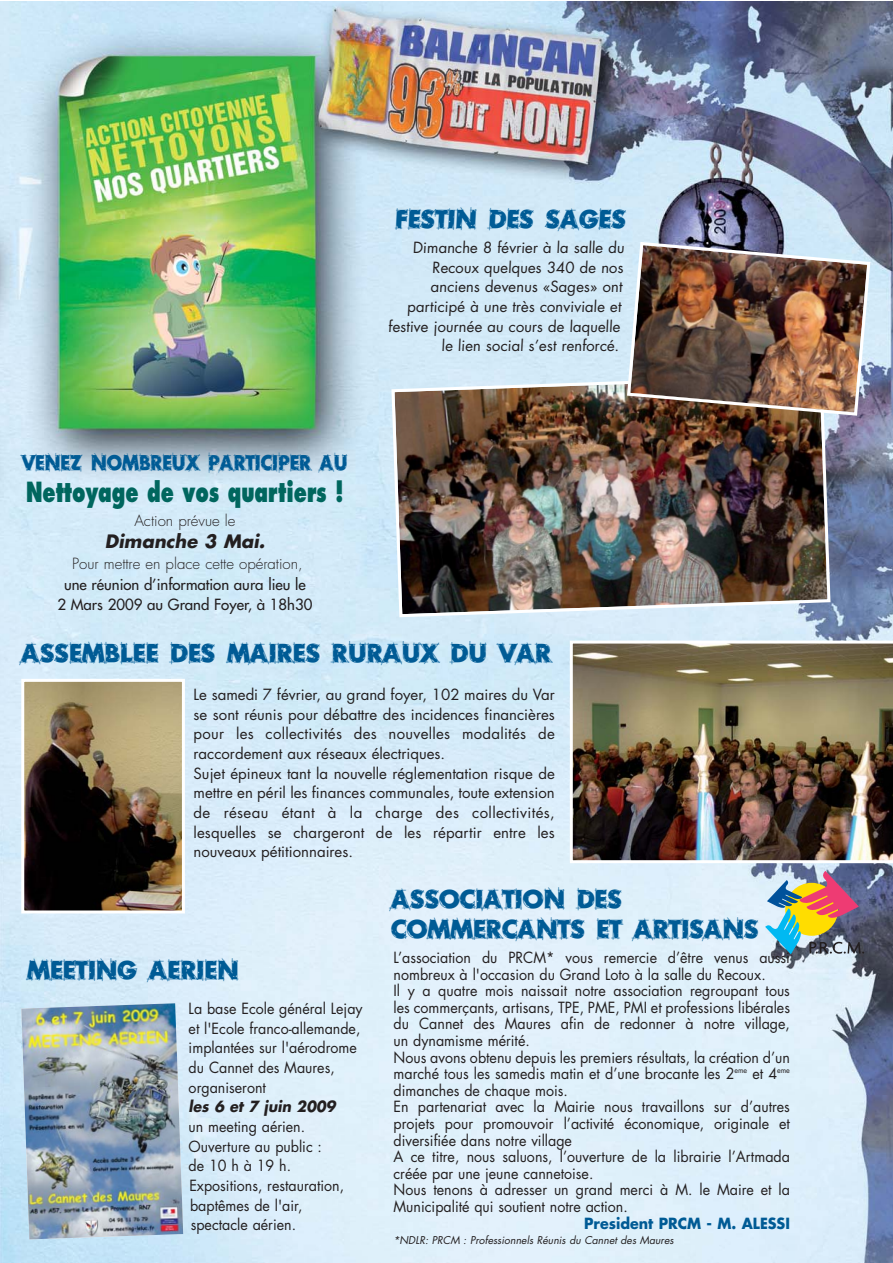
<style>
.page{position:relative;width:893px;height:1263px;background:#fff}
.page>*{position:absolute;margin:0;border:0;box-sizing:border-box;transform-origin:0 0}
.t1{font:800 27px "Futura LT";color:#00665e;scale:.7 1}
.t2{font:25.65px/30px "Rough Draft";color:#005b95}
.t3{font:25.5px "Rough Draft";color:#005b95}
.t4{font:21px "Rough Draft";color:#005b95;scale:.9 1}
.t5{font:italic 700 18px "Futura LT";color:#231f20}
.t6{font:15px/16.6px "Futura LT";color:#231f20;scale:.95 1}
.t7{font:15px/19.6px "Futura LT";color:#231f20}
.t8{font:15px/20.4px "Futura LT";color:#231f20;text-align:center}
.t9{font:300 15px "Futura LT";color:#231f20}
.t10{font:700 15px "Futura LT";color:#005b95;scale:.95 1}
.t11{font:italic 700 15px "Futura LT";color:#231f20;scale:.95 1}
.t12{font:italic 10.5px "Futura LT";color:#231f20}
</style>
<div class="page">
<img style="left:0;top:1px;width:893px;height:1262px">
<img style="left:25px;top:683px;width:156px;height:226px">
<div style="left:21px;top:679px;width:164px;height:234px;border:3px solid #fff"></div>
<img style="left:570px;top:640px;width:323px;height:223px">
<img style="left:390px;top:373px;width:442px;height:246px">
<img style="left:625px;top:240px;width:247px;height:177px">
<img style="left:21px;top:1003px;width:162px;height:236px">
<svg style="left:765px;top:871px;width:99px;height:83px;background:#97928a"></svg>
<h3 class="t4" style="left:22px;top:450px;width:363px">VENEZ NOMBREUX PARTICIPER AU</h3>
<h1 class="t1" style="left:26px;top:480px;width:455px">Nettoyage de vos quartiers !</h1>
<p class="t9" style="left:134px;top:512px;width:103px">Action prévue le</p>
<p class="t5" style="left:105px;top:531px;width:161px">Dimanche 3 Mai.</p>
<p class="t9" style="left:72px;top:555px;width:232px">Pour mettre en place cette opération,</p>
<p class="t8" style="left:57px;top:575px;width:257px">une réunion d’information aura lieu le<br>2 Mars 2009 au Grand Foyer, à 18h30</p>
<h2 class="t2" style="left:395px;top:204px;width:232px">FESTIN DES SAGES</h2>
<p class="t7" style="left:413px;top:238px;width:214px">Dimanche 8 février à la salle du</p>
<p class="t7" style="left:432px;top:257px;width:193px">Recoux quelques 340 de nos</p>
<p class="t7" style="left:430px;top:277px;width:194px">anciens devenus «Sages» ont</p>
<p class="t7" style="left:407px;top:297px;width:216px">participé à une très conviviale et</p>
<p class="t7" style="left:388px;top:316px;width:234px">festive journée au cours de laquelle</p>
<p class="t7" style="left:442px;top:336px;width:180px">le lien social s’est renforcé.</p>
<h3 class="t3" style="left:21px;top:638px;width:532px">ASSEMBLEE DES MAIRES RURAUX DU VAR</h3>
<p class="t7" style="left:194px;top:685px;width:363px">Le samedi 7 février, au grand foyer, 102 maires du Var se sont réunis pour débattre des incidences financières pour les collectivités des nouvelles modalités de raccordement aux réseaux électriques.<br>Sujet épineux tant la nouvelle réglementation risque de mettre en péril les finances communales, toute extension de réseau étant à la charge des collectivités, lesquelles se chargeront de les répartir entre les nouveaux pétitionnaires.</p>
<h2 class="t2" style="left:391px;top:884px;width:369px">ASSOCIATION DES<br>COMMERCANTS ET ARTISANS</h2>
<h2 class="t2" style="left:27px;top:956px;width:213px">MEETING AERIEN</h2>
<p class="t6" style="left:394px;top:949px;width:419px">L’association du PRCM* vous remercie d’être venus aussi nombreux à l'occasion du Grand Loto à la salle du Recoux.<br>Il y a quatre mois naissait notre association regroupant tous les commerçants, artisans, TPE, PME, PMI et professions libérales du Cannet des Maures afin de redonner à notre village, un dynamisme mérité.<br>Nous avons obtenu depuis les premiers résultats, la création d’un marché tous les samedis matin et d’une brocante les 2<sup>eme</sup> et 4<sup>eme </sup>dimanches de chaque mois.<br>En partenariat avec la Mairie nous travaillons sur d’autres projets pour promouvoir l’activité économique, originale et diversifiée dans notre village<br>A ce titre, nous saluons, l’ouverture de la librairie l’Artmada créée par une jeune cannetoise.<br>Nous tenons à adresser un grand merci à M. le Maire et la Municipalité qui soutient notre action.</p>
<p class="t10" style="left:584px;top:1214px;width:218px">President PRCM - M. ALESSI</p>
<p class="t6" style="left:189px;top:999px;width:185px;line-height:19.6px">La base Ecole général Lejay et l'Ecole franco-allemande, implantées sur l'aérodrome du Cannet des Maures, organiseront</p>
<p class="t11" style="left:189px;top:1098px;width:156px">les 6 et 7 juin 2009</p>
<p class="t6" style="left:189px;top:1117px;width:165px;line-height:19.6px">un meeting aérien.<br>Ouverture au public :<br>de 10 h à 19 h.<br>Expositions, restauration, baptêmes de l'air, spectacle aérien.</p>
<p class="t12" style="left:393px;top:1234px;width:282px">*NDLR: PRCM : Professionnels Réunis du Cannet des Maures</p>
</div>
